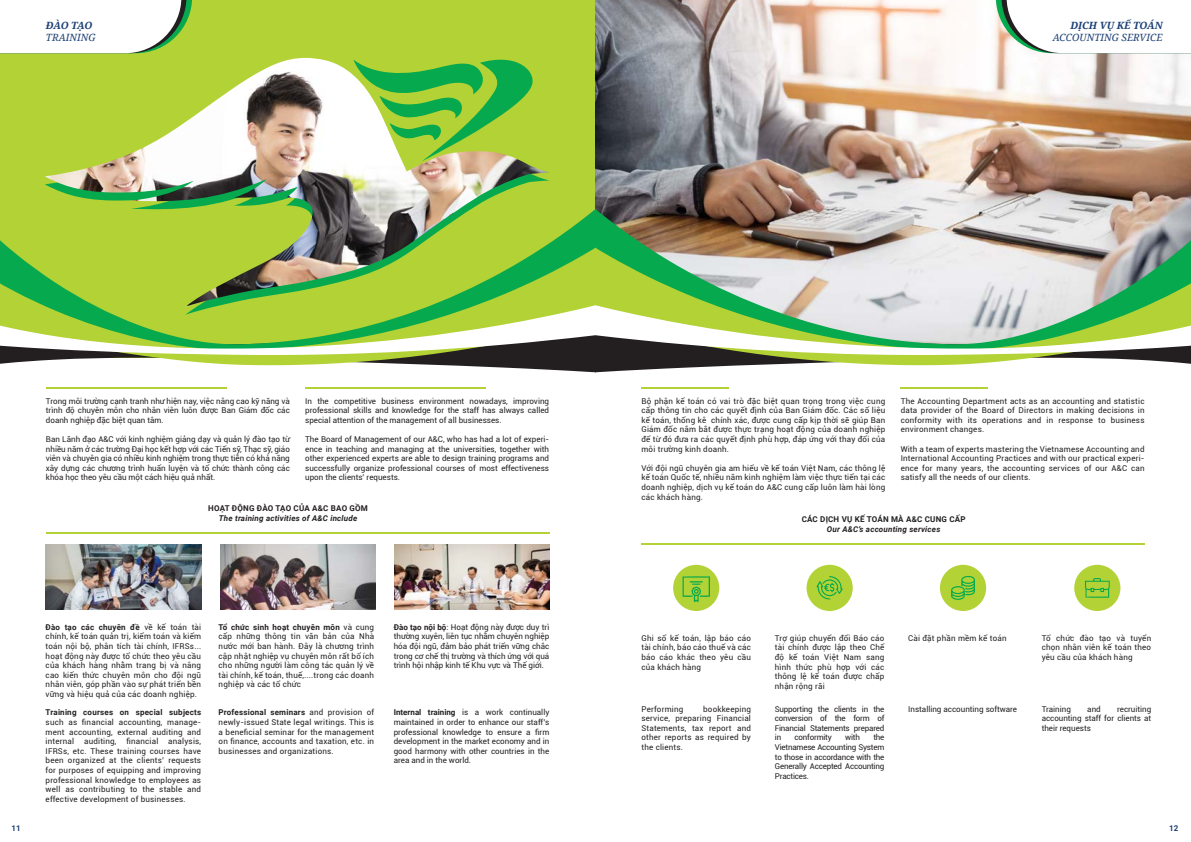
<style>
.page{position:relative;width:1191px;height:842px;background:#fff}
.page>*{position:absolute;margin:0;border:0;box-sizing:border-box;transform-origin:0 0}
.t1{font:italic 10px "Noto Serif";color:#1c3f75}
.t2{font:italic 700 10px "Noto Serif";letter-spacing:-.01em;color:#1c3f75}
.t3{font:8px/9.6px "Roboto";letter-spacing:.025em;color:#231f20;text-align:justify}
.t4{font:700 8px "Roboto";letter-spacing:.025em;color:#231f20}
.t5{font:italic 700 8px "Roboto";letter-spacing:.025em;color:#231f20}
.t6{font:8px "Roboto";color:#231f20}
.t7{font:8px "Roboto";letter-spacing:-.025em;color:#231f20}
.t8{font:8px "Roboto";letter-spacing:-.005em;color:#231f20}
.t9{font:700 8px "Roboto";color:#1c3f75}
.s1{font-weight:700}
</style>
<div class="page">
<hr style="left:641px;top:388px;width:87px;height:1px;background:#b3d235">
<hr style="left:900px;top:388px;width:88px;height:1px;background:#b3d235">
<hr style="left:46px;top:388px;width:181px;height:1px;background:#b3d235">
<hr style="left:305px;top:388px;width:181px;height:1px;background:#b3d235">
<div style="left:0;top:0;width:595px;height:357px;background:#b3d235"></div>
<hr style="left:46px;top:532px;width:503px;height:1px;background:#b3d235">
<svg style="left:0;top:0;width:192px;height:53px;background:#edf3e7"></svg>
<img style="left:138px;top:58px;width:395px;height:92px">
<svg style="left:251px;top:365px;width:344px;height:8px"></svg>
<img style="left:45px;top:150px;width:504px;height:51px">
<svg style="left:0;top:201px;width:595px;height:164px"></svg>
<svg style="left:0;top:283px;width:595px;height:72px"></svg>
<img style="left:595px;top:0;width:595px;height:150px">
<svg style="left:595px;top:365px;width:345px;height:8px"></svg>
<img style="left:595px;top:150px;width:595px;height:51px">
<img style="left:595px;top:201px;width:595px;height:164px">
<svg style="left:595px;top:283px;width:595px;height:72px"></svg>
<img style="left:46px;top:545px;width:155px;height:64px">
<img style="left:220px;top:545px;width:155px;height:64px">
<img style="left:394px;top:545px;width:155px;height:64px">
<svg style="left:995px;top:0;width:195px;height:53px"></svg>
<hr style="left:641px;top:543px;width:503px;height:1px;background:#b3d235">
<div style="left:673px;top:565px;width:46px;height:46px;background:#b3d235;border-radius:50%"></div>
<svg style="left:682px;top:576px;width:28px;height:26px"></svg>
<div style="left:806px;top:565px;width:46px;height:46px;background:#b3d235;border-radius:50%"></div>
<svg style="left:816px;top:576px;width:26px;height:24px"></svg>
<div style="left:940px;top:565px;width:46px;height:46px;background:#b3d235;border-radius:50%"></div>
<svg style="left:951px;top:576px;width:24px;height:24px"></svg>
<div style="left:1074px;top:565px;width:46px;height:46px;background:#b3d235;border-radius:50%"></div>
<svg style="left:1085px;top:578px;width:24px;height:20px"></svg>
<p class="t2" style="left:46px;top:18px;width:48px">ĐÀO TẠO</p>
<p class="t1" style="left:46px;top:31px;width:51px">TRAINING</p>
<p class="t2" style="left:1070px;top:18px;width:94px">DỊCH VỤ KẾ TOÁN</p>
<p class="t1" style="left:1052px;top:31px;width:111px">ACCOUNTING SERVICE</p>
<p class="t3" style="left:46px;top:396px;width:245px">Trong môi trường cạnh tranh như hiện nay, việc nâng cao kỹ năng và trình độ chuyên môn cho nhân viên luôn được Ban Giám đốc các doanh nghiệp đặc biệt quan tâm.</p>
<p class="t3" style="left:46px;top:434px;width:245px">Ban Lãnh đạo A&amp;C với kinh nghiệm giảng dạy và quản lý đào tạo từ nhiều năm ở các trường Đại học kết hợp với các Tiến sỹ, Thạc sỹ, giáo viên và chuyên gia có nhiều kinh nghiệm trong thực tiễn có khả năng xây dựng các chương trình huấn luyện và tổ chức thành công các khóa học theo yêu cầu một cách hiệu quả nhất.</p>
<p class="t3" style="left:305px;top:396px;width:245px">In the competitive business environment nowadays, improving professional skills and knowledge for the staff has always called special attention of the management of all businesses.</p>
<p class="t3" style="left:305px;top:434px;width:245px">The Board of Management of our A&amp;C, who has had a lot of experi&shy;ence in teaching and managing at the universities, together with other experienced experts are able to design training programs and successfully organize professional courses of most effectiveness upon the clients’ requests.</p>
<p class="t4" style="left:208px;top:502px;width:161px">HOẠT ĐỘNG ĐÀO TẠO CỦA A&amp;C BAO GỒM</p>
<p class="t5" style="left:219px;top:512px;width:140px">The training activities of A&amp;C include</p>
<p class="t3" style="left:46px;top:622px;width:157px"><span class="s1">Đào tạo các chuyên đề</span> về kế toán tài chính, kế toán quản trị, kiểm toán và kiểm toán nội bộ, phân tích tài chính, IFRSs... hoạt động này được tổ chức theo yêu cầu của khách hàng nhằm trang bị và nâng cao kiến thức chuyên môn cho đội ngũ nhân viên, góp phần vào sự phát triển bền vững và hiệu quả của các doanh nghiệp.</p>
<p class="t3" style="left:219px;top:622px;width:157px"><span class="s1">Tổ chức sinh hoạt chuyên môn</span> và cung cấp những thông tin văn bản của Nhà nước mới ban hành. Đây là chương trình cập nhật nghiệp vụ chuyên môn rất bổ ích cho những người làm công tác quản lý về tài chính, kế toán, thuế,....trong các doanh nghiệp và các tổ chức</p>
<p class="t3" style="left:394px;top:622px;width:157px"><span class="s1">Đào tạo nội bộ</span>: Hoạt động này được duy trì thường xuyên, liên tục nhằm chuyên nghiệp hóa đội ngũ, đảm bảo phát triển vững chắc trong cơ chế thị trường và thích ứng với quá trình hội nhập kinh tế Khu vực và Thế giới.</p>
<p class="t4" style="left:46px;top:707px;width:157px">Training courses on special subjects</p>
<p class="t3" style="left:46px;top:717px;width:157px">such as financial accounting, manage&shy;ment accounting, external auditing and internal auditing, financial analysis, IFRSs, etc. These training courses have been organized at the clients’ requests for purposes of equipping and improving professional knowledge to employees as well as contributing to the stable and effective development of businesses.</p>
<p class="t3" style="left:219px;top:707px;width:157px"><span class="s1">Professional seminars</span> and provision of newly-issued State legal writings. This is a beneficial seminar for the management on finance, accounts and taxation, etc. in businesses and organizations.</p>
<p class="t3" style="left:394px;top:707px;width:157px"><span class="s1">Internal training</span> is a work continually maintained in order to enhance our staff’s professional knowledge to ensure a firm development in the market economy and in good harmony with other countries in the area and in the world.</p>
<p class="t3" style="left:641px;top:396px;width:245px">Bộ phận kế toán có vai trò đặc biệt quan trọng trong việc cung cấp thông tin cho các quyết định của Ban Giám đốc. Các số liệu kế toán, thống kê chính xác, được cung cấp kịp thời sẽ giúp Ban Giám đốc nắm bắt được thực trạng hoạt động của doanh nghiệp để từ đó đưa ra các quyết định phù hợp, đáp ứng với thay đổi của môi trường kinh doanh.</p>
<p class="t3" style="left:641px;top:463px;width:245px">Với đội ngũ chuyên gia am hiểu về kế toán Việt Nam, các thông lệ kế toán Quốc tế, nhiều năm kinh nghiệm làm việc thực tiển tại các doanh nghiệp, dịch vụ kế toán do A&amp;C cung cấp luôn làm hài lòng các khách hàng.</p>
<p class="t3" style="left:900px;top:396px;width:245px">The Accounting Department acts as an accounting and statistic data provider of the Board of Directors in making decisions in conformity with its operations and in response to business environment changes.</p>
<p class="t3" style="left:900px;top:444px;width:245px">With a team of experts mastering the Vietnamese Accounting and International Accounting Practices and with our practical experi&shy;ence for many years, the accounting services of our A&amp;C can satisfy all the needs of our clients.</p>
<p class="t4" style="left:801px;top:513px;width:165px">CÁC DỊCH VỤ KẾ TOÁN MÀ A&amp;C CUNG CẤP</p>
<p class="t5" style="left:827px;top:523px;width:115px">Our A&amp;C’s accounting services</p>
<p class="t3" style="left:641px;top:633px;width:111px">Ghi sổ kế toán, lập báo cáo tài chính, báo cáo thuế và các báo cáo khác theo yêu cầu của khách hàng</p>
<p class="t3" style="left:641px;top:704px;width:43px">Performing</p>
<p class="t3" style="left:641px;top:704px;width:111px;text-indent:62px">bookkeeping service, preparing Financial Statements, tax report and other reports as required by the clients.</p>
<p class="t3" style="left:775px;top:633px;width:111px">Trợ giúp chuyển đổi Báo cáo tài chính được lập theo Chế độ kế toán Việt Nam sang hình thức phù hợp với các thông lệ kế toán được chấp nhận rộng rãi</p>
<p class="t3" style="left:775px;top:704px;width:111px">Supporting the clients in the conversion of the form of Financial Statements prepared in</p>
<p class="t7" style="left:794px;top:732px;width:39px">conformity</p>
<p class="t3" style="left:845px;top:732px;width:16px">with</p>
<p class="t3" style="left:775px;top:732px;width:111px;text-indent:98px">the Vietnamese Accounting System to those in accordance with the Generally Accepted Accounting Practices.</p>
<p class="t3" style="left:908px;top:633px;width:100px">Cài đặt phần mềm kế toán</p>
<p class="t6" style="left:908px;top:703px;width:110px">Installing accounting software</p>
<p class="t3" style="left:1041px;top:633px;width:111px">Tổ chức đào tạo và tuyển chọn nhân viên kế toán theo yêu cầu của khách hàng</p>
<p class="t8" style="left:1041px;top:703px;width:31px">Training</p>
<p class="t3" style="left:1087px;top:704px;width:15px">and</p>
<p class="t3" style="left:1041px;top:704px;width:111px;text-indent:75px">recruiting accounting staff for clients at their requests</p>
<p class="t9" style="left:11px;top:822px;width:11px">11</p>
<p class="t9" style="left:1169px;top:822px;width:11px">12</p>
</div>
